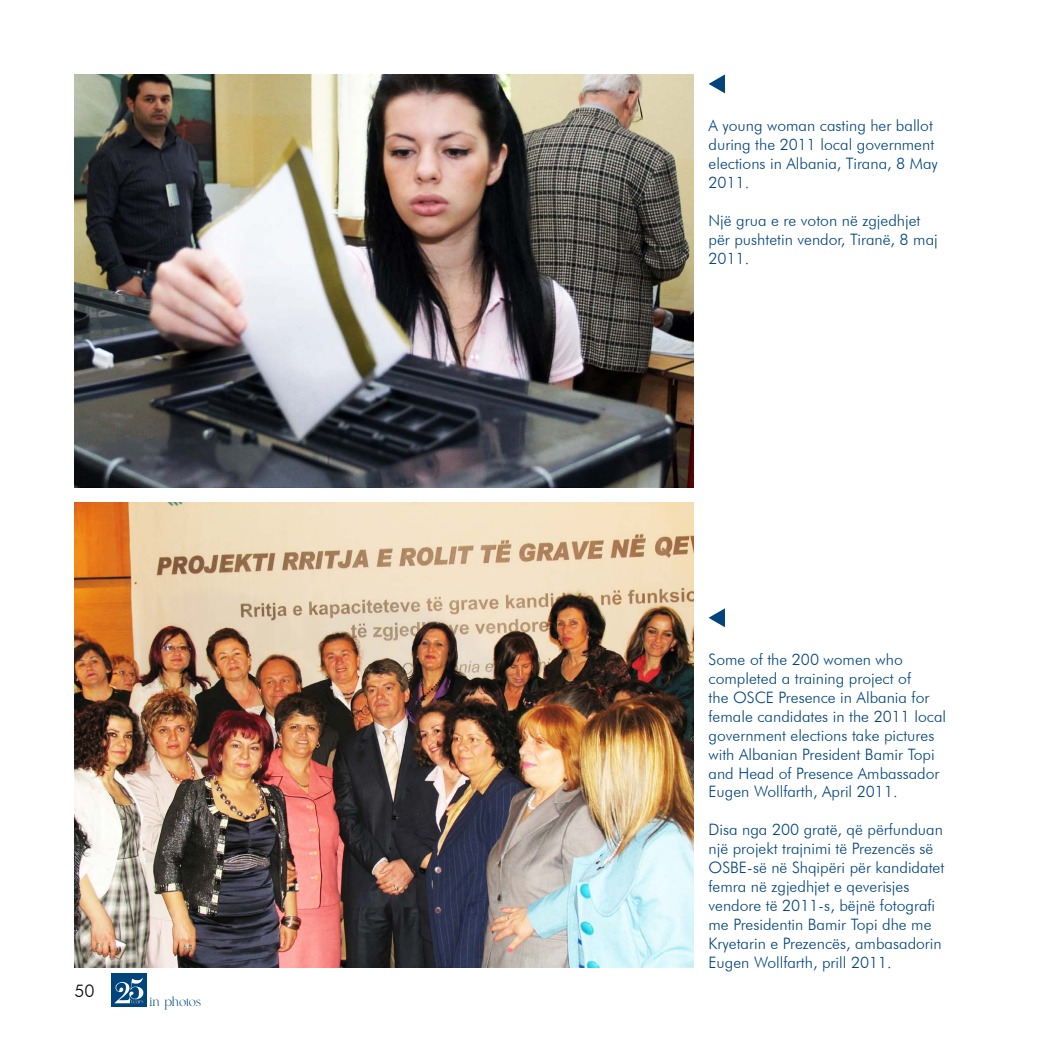
<style>
.page{position:relative;width:1042px;height:1042px;background:#fff}
.page>*{position:absolute;margin:0;border:0;box-sizing:border-box;transform-origin:0 0}
.t1{font:300 17.5px "Futura BT";color:#000}
.t2{font:300 15.75px/18.9px "Futura BT";color:#00447c}
.t3{font:100 12.42px "Roaster";letter-spacing:-.01em;color:#00447c}
</style>
<div class="page">
<div style="left:111px;top:973px;width:36px;height:34px;background:#00447c"></div>
<svg style="left:114px;top:977px;width:30px;height:26px"></svg>
<img style="left:74px;top:74px;width:620px;height:413px">
<img style="left:74px;top:502px;width:620px;height:465px">
<svg style="left:708px;top:74px;width:17px;height:19px"></svg>
<svg style="left:708px;top:608px;width:17px;height:19px"></svg>
<p class="t1" style="left:74px;top:980px;width:22px">50</p>
<p class="t3" style="left:150px;top:993px;width:53px">in photos</p>
<p class="t2" style="left:708px;top:116px;width:231px">A young woman casting her ballot during the 2011 local government elections in Albania, Tirana, 8 May<br>2011.</p>
<p class="t2" style="left:708px;top:210px;width:231px">Një grua e re voton në zgjedhjet për pushtetin vendor, Tiranë, 8 maj<br>2011.</p>
<p class="t2" style="left:708px;top:650px;width:239px">Some of the 200 women who completed a training project of<br>the OSCE Presence in Albania for female candidates in the 2011 local government elections take pictures with Albanian President Bamir Topi and Head of Presence Ambassador<br>Eugen Wollfarth, April 2011.</p>
<p class="t2" style="left:708px;top:820px;width:237px">Disa nga 200 gratë, që përfunduan një projekt trajnimi të Prezencës së OSBE-së në Shqipëri për kandidatet femra në zgjedhjet e qeverisjes vendore të 2011-s, bëjnë fotografi me Presidentin Bamir Topi dhe me Kryetarin e Prezencës, ambasadorin Eugen Wollfarth, prill 2011.</p>
</div>
